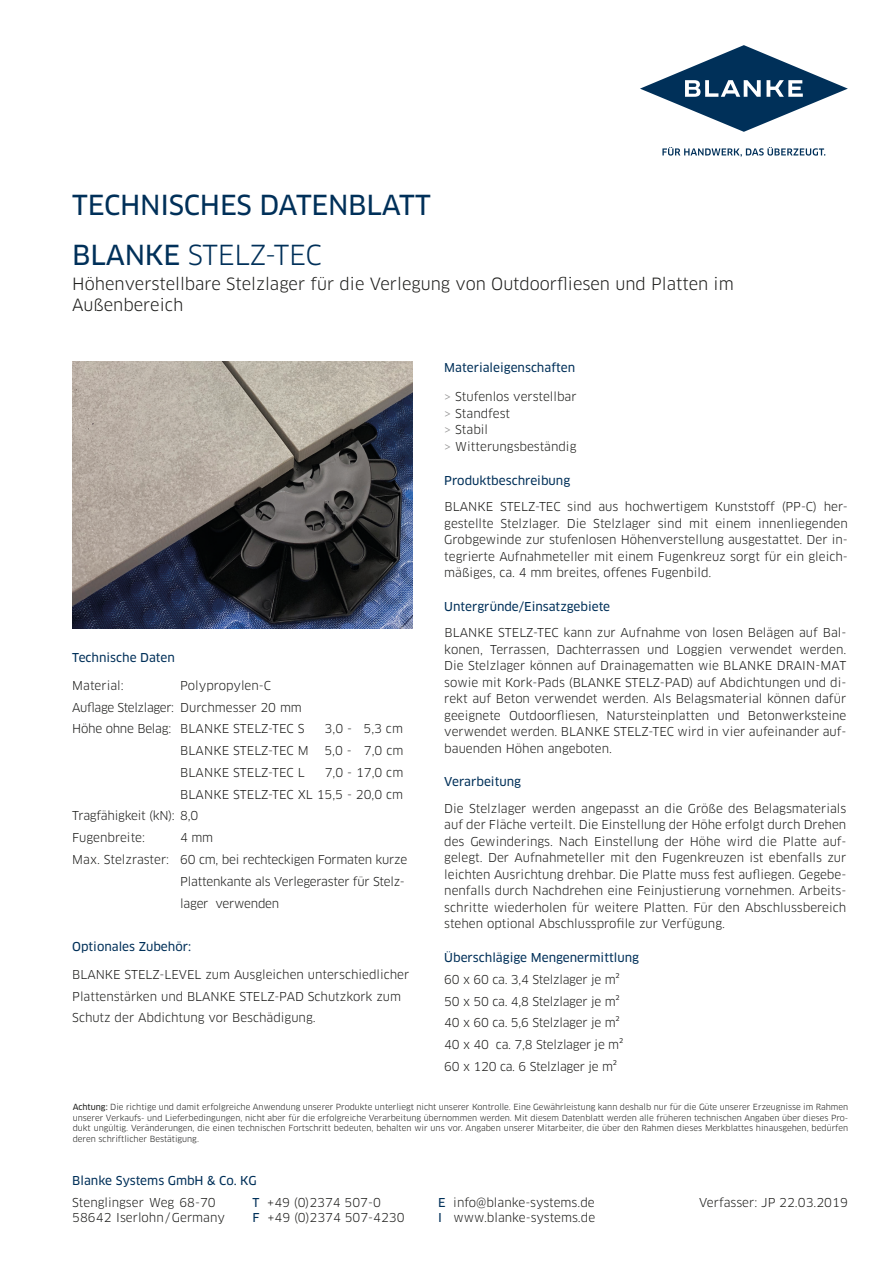
<style>
.page{position:relative;width:893px;height:1263px;background:#fff}
.page>*{position:absolute;margin:0;border:0;box-sizing:border-box;transform-origin:0 0}
.t1{font:27px "Clan OT News";letter-spacing:-.01em;color:#003059}
.t2{font:27px "Clan OT";letter-spacing:-.01em;color:#003059}
.t3{font:16.5px/21px "Clan OT";color:#1d1d1b}
.ueber{font:12px/16.5px "Clan OT";color:#1d1d1b;text-align:justify}
.ueber-2{font:12px "Clan OT";letter-spacing:-.02em;color:#1d1d1b}
.ueber-3{font:12px "Clan OT News";color:#003059}
.fliess{font:12px "Clan OT";color:#1d1d1b}
.ueber-4{font:12px "Clan OT";letter-spacing:-.03em;color:#1d1d1b}
.fliess-2{font:8.25px/10.5px "Clan OT";color:#1d1d1b;text-align:justify}
.s1{font-family:"Clan OT News"}
.s2{color:#939292}
.s3{font-family:"Clan OT News";color:#003059}
</style>
<div class="page">
<img style="left:73px;top:361px;width:340px;height:268px">
<svg style="left:662px;top:147px;width:163px;height:10px"></svg>
<svg style="left:640px;top:45px;width:208px;height:87px"></svg>
<p class="t1" style="left:72px;top:189px;width:360px">TECHNISCHES DATENBLATT</p>
<p class="t2" style="left:72px;top:239px;width:251px"><span class="s1">BLANKE</span> STELZ-TEC</p>
<p class="t3" style="left:72px;top:273px;width:663px">Höhenverstellbare Stelzlager für die Verlegung von Outdoorfliesen und Platten im<br>Außenbereich</p>
<p class="ueber-3" style="left:72px;top:650px;width:104px">Technische Daten</p>
<p class="ueber" style="left:72px;top:677px;width:53px">Material:</p>
<p class="ueber" style="left:180px;top:677px;width:92px">Polypropylen-C</p>
<p class="ueber-4" style="left:72px;top:700px;width:231px">Auflage Stelzlager: Durchmesser 20 mm</p>
<p class="ueber" style="left:72px;top:721px;width:234px">Höhe ohne Belag: BLANKE STELZ-TEC S</p>
<p class="ueber" style="left:325px;top:721px;width:80px">3,0 - 5,3 cm</p>
<p class="ueber" style="left:180px;top:742px;width:130px">BLANKE STELZ-TEC M</p>
<p class="ueber" style="left:324px;top:742px;width:80px">5,0 - 7,0 cm</p>
<p class="ueber" style="left:180px;top:764px;width:126px">BLANKE STELZ-TEC L</p>
<p class="ueber" style="left:325px;top:764px;width:80px">7,0 - 17,0 cm</p>
<p class="ueber" style="left:180px;top:786px;width:224px">BLANKE STELZ-TEC XL 15,5 - 20,0 cm</p>
<p class="ueber-2" style="left:72px;top:809px;width:128px">Tragfähigkeit (kN): 8,0</p>
<p class="ueber" style="left:72px;top:829px;width:74px">Fugenbreite:</p>
<p class="ueber" style="left:180px;top:829px;width:34px">4 mm</p>
<p class="ueber-2" style="left:72px;top:852px;width:336px">Max. Stelzraster: 60 cm, bei rechteckigen Formaten kurze</p>
<p class="ueber-2" style="left:180px;top:874px;width:226px">Plattenkante als Verlegeraster für Stelz-</p>
<p class="ueber-2" style="left:180px;top:896px;width:101px">lager verwenden</p>
<p class="ueber-3" style="left:72px;top:939px;width:120px">Optionales Zubehör:</p>
<p class="ueber" style="left:72px;top:966px;width:339px">BLANKE STELZ-LEVEL zum Ausgleichen unterschiedlicher</p>
<p class="ueber" style="left:72px;top:988px;width:330px">Plattenstärken und BLANKE STELZ-PAD Schutzkork zum</p>
<p class="ueber" style="left:72px;top:1010px;width:245px">Schutz der Abdichtung vor Beschädigung.</p>
<p class="ueber-3" style="left:444px;top:361px;width:132px">Materialeigenschaften</p>
<p class="fliess" style="left:444px;top:390px;width:134px"><span class="s2">&gt;</span> Stufenlos verstellbar</p>
<p class="fliess" style="left:444px;top:406px;width:67px"><span class="s2">&gt;</span> Standfest</p>
<p class="fliess" style="left:444px;top:423px;width:45px"><span class="s2">&gt;</span> Stabil</p>
<p class="fliess" style="left:444px;top:439px;width:134px"><span class="s2">&gt;</span> Witterungsbeständig</p>
<p class="ueber-3" style="left:444px;top:473px;width:127px">Produktbeschreibung</p>
<p class="ueber" style="left:444px;top:498px;width:405px">BLANKE STELZ-TEC sind aus hochwertigem Kunststoff (PP-C) her&shy;gestellte Stelzlager. Die Stelzlager sind mit einem innenliegenden Grobgewinde zur stufenlosen Höhenverstellung ausgestattet. Der in&shy;tegrierte Aufnahmeteller mit einem Fugenkreuz sorgt für ein gleich&shy;mäßiges, ca. 4 mm breites, offenes Fugenbild.</p>
<p class="ueber-3" style="left:444px;top:599px;width:167px">Untergründe/Einsatzgebiete</p>
<p class="ueber" style="left:444px;top:624px;width:404px">BLANKE STELZ-TEC kann zur Aufnahme von losen Belägen auf Bal&shy;konen, Terrassen, Dachterrassen und Loggien verwendet werden.<br>Die Stelzlager können auf Drainagematten wie BLANKE DRAIN-MAT sowie mit Kork-Pads (BLANKE STELZ-PAD) auf Abdichtungen und di&shy;rekt auf Beton verwendet werden. Als Belagsmaterial können dafür geeignete Outdoorfliesen, Natursteinplatten und Betonwerksteine verwendet werden. BLANKE STELZ-TEC wird in vier aufeinander auf&shy;bauenden Höhen angeboten.</p>
<p class="ueber-3" style="left:444px;top:775px;width:78px">Verarbeitung</p>
<p class="ueber" style="left:444px;top:800px;width:404px">Die Stelzlager werden angepasst an die Größe des Belagsmaterials auf der Fläche verteilt. Die Einstellung der Höhe erfolgt durch Drehen des Gewinderings. Nach Einstellung der Höhe wird die Platte auf&shy;gelegt. Der Aufnahmeteller mit den Fugenkreuzen ist ebenfalls zur leichten Ausrichtung drehbar. Die Platte muss fest aufliegen. Gegebe&shy;nenfalls durch Nachdrehen eine Feinjustierung vornehmen. Arbeits&shy;schritte wiederholen für weitere Platten. Für den Abschlussbereich stehen optional Abschlussprofile zur Verfügung.</p>
<p class="ueber-3" style="left:444px;top:950px;width:196px">Überschlägige Mengenermittlung</p>
<p class="ueber-2" style="left:444px;top:972px;width:177px">60 x 60 ca. 3,4 Stelzlager je m²</p>
<p class="ueber-2" style="left:444px;top:994px;width:177px">50 x 50 ca. 4,8 Stelzlager je m²</p>
<p class="ueber-2" style="left:444px;top:1016px;width:177px">40 x 60 ca. 5,6 Stelzlager je m²</p>
<p class="ueber-2" style="left:444px;top:1037px;width:180px">40 x 40 ca. 7,8 Stelzlager je m²</p>
<p class="ueber-2" style="left:444px;top:1059px;width:174px">60 x 120 ca. 6 Stelzlager je m²</p>
<p class="fliess-2" style="left:73px;top:1102px;width:777px"><span class="s1">Achtung:</span> Die richtige und damit erfolgreiche Anwendung unserer Produkte unterliegt nicht unserer Kontrolle. Eine Gewährleistung kann deshalb nur für die Güte unserer Erzeugnisse im Rahmen unserer Verkaufs- und Lieferbedingungen, nicht aber für die erfolgreiche Verarbeitung übernommen werden. Mit diesem Datenblatt werden alle früheren technischen Angaben über dieses Pro&shy;dukt ungültig. Veränderungen, die einen technischen Fortschritt bedeuten, behalten wir uns vor. Angaben unserer Mitarbeiter, die über den Rahmen dieses Merkblattes hinausgehen, bedürfen deren schriftlicher Bestätigung.</p>
<p class="ueber-3" style="left:72px;top:1173px;width:186px">Blanke Systems GmbH &amp; Co. KG</p>
<p class="ueber" style="left:72px;top:1194px;width:145px">Stenglingser Weg 68-70</p>
<p class="ueber" style="left:72px;top:1210px;width:154px">58642 Iserlohn/Germany</p>
<p class="ueber" style="left:253px;top:1194px;width:130px"><span class="s3">T</span> +49 (0)2374 507-0</p>
<p class="ueber" style="left:699px;top:1194px;width:150px">Verfasser: JP 22.03.2019</p>
<p class="ueber" style="left:253px;top:1210px;width:154px"><span class="s3">F</span> +49 (0)2374 507-4230</p>
<p class="ueber" style="left:438px;top:1194px;width:158px"><span class="s3">E</span> info@blanke-systems.de</p>
<p class="ueber" style="left:438px;top:1210px;width:159px"><span class="s3">I</span> www.blanke-systems.de</p>
</div>
